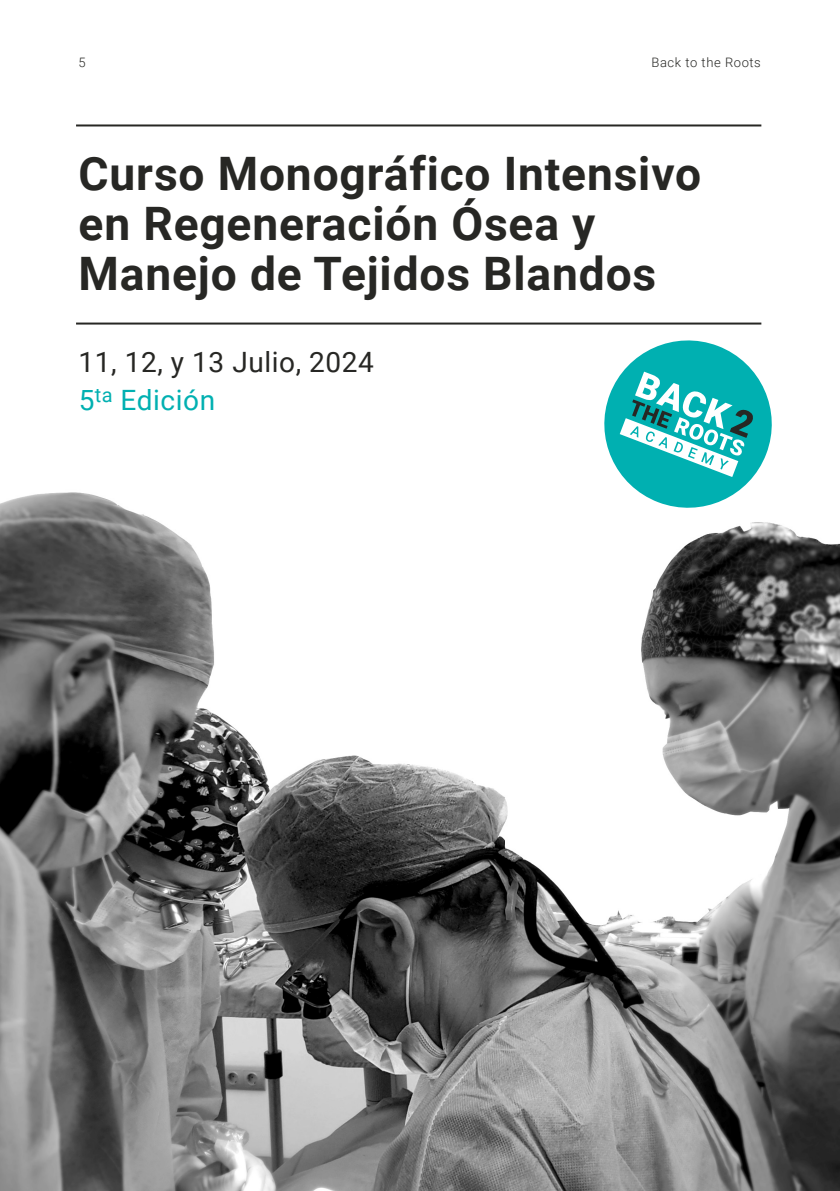
<style>
.page{position:relative;width:840px;height:1191px;background:#fff}
.page>*{position:absolute;margin:0;border:0;box-sizing:border-box;transform-origin:0 0}
.t1{font:700 46.2px/50px "Roboto";letter-spacing:.02em;color:#272724}
.t2{font:28px/38px "Roboto";letter-spacing:.02em;color:#272724}
.t3{font:300 13px "Roboto";letter-spacing:.04em;color:#272724}
.s1{color:#00b0b1}
</style>
<div class="page">
<hr style="left:76px;top:322px;width:685px;height:2px;background:#272724">
<hr style="left:76px;top:124px;width:685px;height:2px;background:#272724">
<img style="left:0;top:422px;width:839px;height:769px">
<svg style="left:604px;top:340px;width:167px;height:168px"></svg>
<p class="t3" style="left:79px;top:54px;width:9px">5</p>
<p class="t3" style="left:651px;top:54px;width:111px">Back to the Roots</p>
<p class="t1" style="left:79px;top:146px;width:623px">Curso Monográfico Intensivo en Regeneración Ósea y<br>Manejo de Tejidos Blandos</p>
<p class="t2" style="left:79px;top:342px;width:296px">11, 12, y 13 Julio, 2024<br><span class="s1">5</span><sup>ta</sup> <span class="s1">Edición</span></p>
</div>
